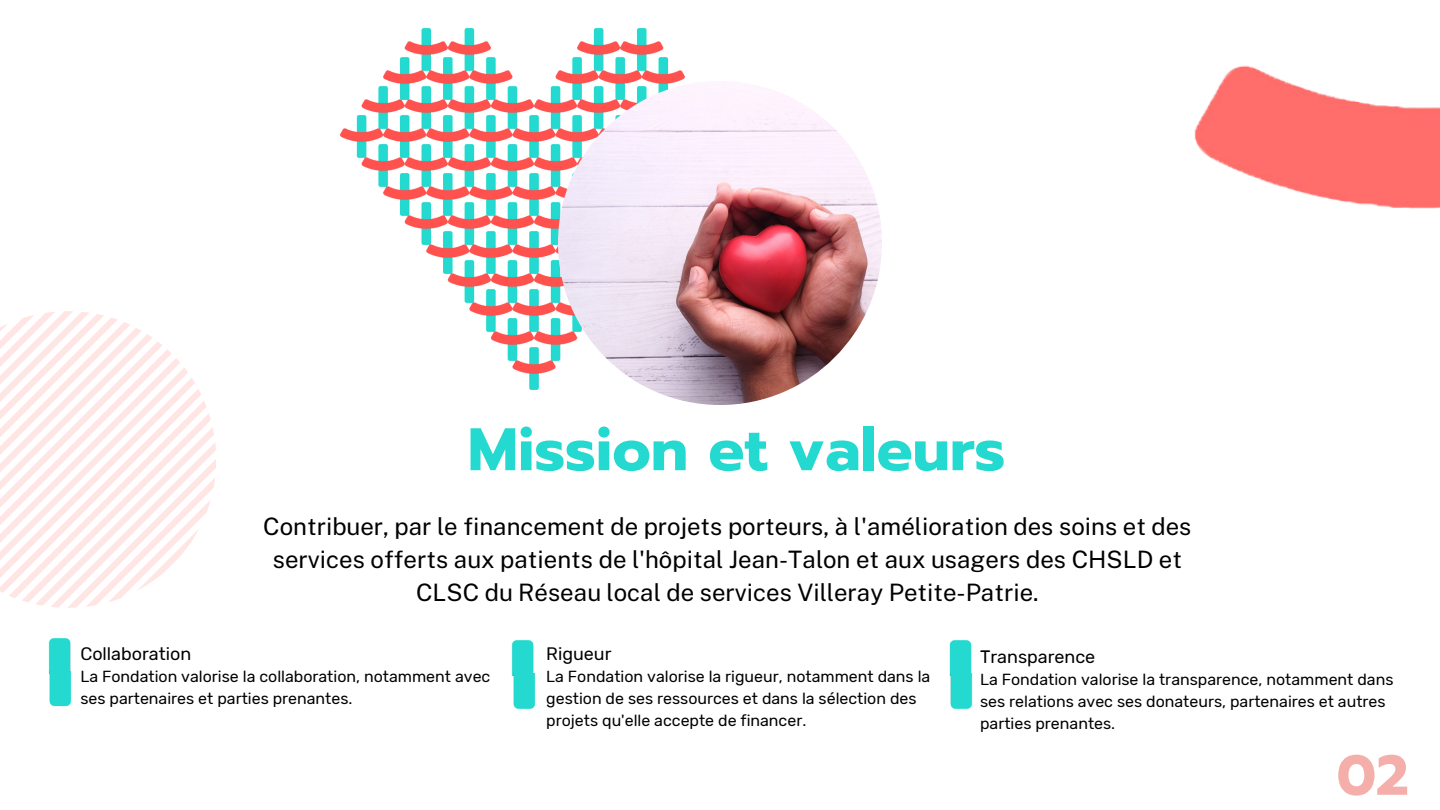
<style>
.page{position:relative;width:1440px;height:810px;background:#fff}
.page>*{position:absolute;margin:0;border:0;box-sizing:border-box;transform-origin:0 0}
.t1{font:700 60px "Prompt";color:#24d9cf}
.t2{font:700 56.2px "Prompt";color:#f4afab}
.t3{font:24px/33px "Public Sans";color:#000;text-align:center}
.t4{font:18px "Rubik";color:#000}
.t5{font:16px/21.8px "Rubik";color:#000}
</style>
<div class="page">
<img style="left:1194px;top:65px;width:246px;height:144px">
<img style="left:341px;top:29px;width:344px;height:361px">
<img style="left:558px;top:81px;width:324px;height:324px;border-radius:50%">
<img style="left:48px;top:638px;width:23px;height:33px">
<img style="left:48px;top:671px;width:24px;height:36px">
<img style="left:511px;top:640px;width:25px;height:34px">
<img style="left:511px;top:674px;width:25px;height:35px">
<img style="left:949px;top:640px;width:24px;height:34px">
<img style="left:949px;top:674px;width:24px;height:35px">
<svg style="left:0;top:311px;width:216px;height:297px"></svg>
<p class="t1" style="left:468px;top:405px;width:539px">Mission et valeurs</p>
<p class="t3" style="left:263px;top:510px;width:930px">Contribuer, par le financement de projets porteurs, à l'amélioration des soins et des services offerts aux patients de l'hôpital Jean-Talon et aux usagers des CHSLD et<br>CLSC du Réseau local de services Villeray Petite-Patrie.</p>
<p class="t4" style="left:80px;top:643px;width:112px">Collaboration</p>
<p class="t5" style="left:80px;top:666px;width:412px">La Fondation valorise la collaboration, notamment avec ses partenaires et parties prenantes.</p>
<p class="t4" style="left:546px;top:643px;width:67px">Rigueur</p>
<p class="t5" style="left:546px;top:666px;width:386px">La Fondation valorise la rigueur, notamment dans la gestion de ses ressources et dans la sélection des projets qu'elle accepte de financer.</p>
<p class="t4" style="left:980px;top:646px;width:117px">Transparence</p>
<p class="t5" style="left:980px;top:669px;width:415px">La Fondation valorise la transparence, notamment dans ses relations avec ses donateurs, partenaires et autres parties prenantes.</p>
<p class="t2" style="left:1337px;top:734px;width:73px">02</p>
</div>
